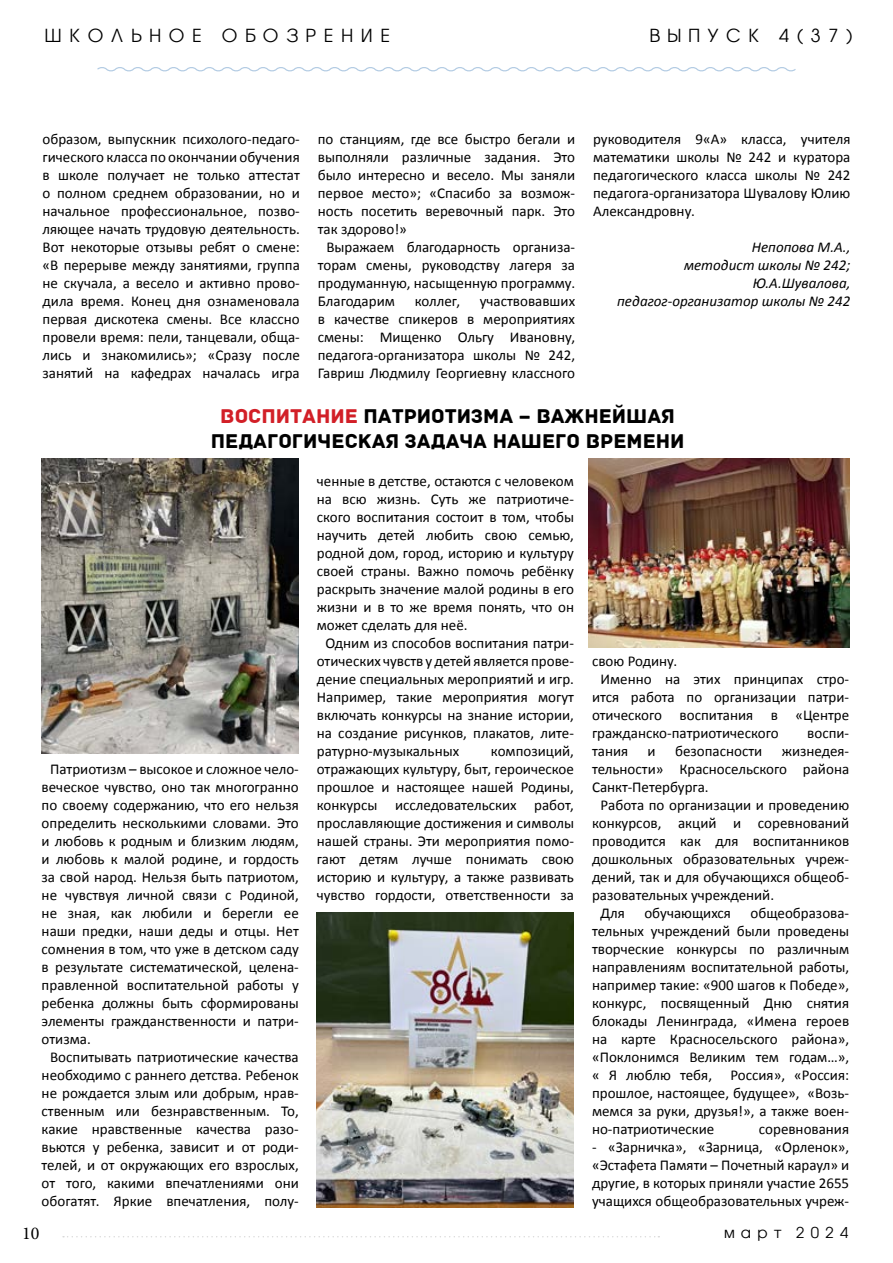
<style>
.page{position:relative;width:893px;height:1263px;background:#fff}
.page>*{position:absolute;margin:0;border:0;box-sizing:border-box;transform-origin:0 0}
.t1{font:21px/25.2px "Archive";color:#000;text-align:center}
.t2{font:18px "Te X Gyre Adventor";letter-spacing:.42em;color:#000}
.t3{font:18px "Minion Pro";color:#000}
.t4{font:15px/18px "Calibri";color:#000;text-align:justify}
.t5{font:italic 15px/18px "Calibri";color:#000;text-align:right}
.t6{font:15px "Te X Gyre Adventor";letter-spacing:.42em;color:#000}
.s1{color:#d21f27}
</style>
<div class="page">
<svg style="left:63px;top:1236px;width:596px;height:1px"></svg>
<svg style="left:97px;top:67px;width:699px;height:5px"></svg>
<img style="left:589px;top:458px;width:260px;height:189px">
<img style="left:41px;top:458px;width:258px;height:295px">
<img style="left:316px;top:913px;width:257px;height:295px">
<p class="t2" style="left:45px;top:26px;width:347px">ШКОЛЬНОЕ ОБОЗРЕНИЕ</p>
<p class="t2" style="left:649px;top:26px;width:205px">ВЫПУСК 4(37)</p>
<p class="t4" style="left:43px;top:129px;width:259px">образом, выпускник психолого-педаго&shy;гического класса по окончании обучения в школе получает не только аттестат о полном среднем образовании, но и начальное профессиональное, позво&shy;ляющее начать трудовую деятельность.<br>Вот некоторые отзывы ребят о смене: «В перерыве между занятиями, группа не скучала, а весело и активно прово&shy;дила время. Конец дня ознаменовала первая дискотека смены. Все классно провели время: пели, танцевали, обща&shy;лись и знакомились»; «Сразу после занятий на кафедрах началась игра</p>
<p class="t4" style="left:318px;top:129px;width:259px">по станциям, где все быстро бегали и</p>
<p class="t4" style="left:318px;top:147px;width:259px">выполняли различные задания. Это</p>
<p class="t4" style="left:318px;top:165px;width:259px">было интересно и весело. Мы заняли</p>
<p class="t4" style="left:318px;top:183px;width:259px">первое место»; «Спасибо за возмож-</p>
<p class="t4" style="left:318px;top:201px;width:259px">ность посетить веревочный парк. Это</p>
<p class="t4" style="left:318px;top:219px;width:91px">так здорово!»</p>
<p class="t4" style="left:326px;top:237px;width:250px">Выражаем благодарность организа-</p>
<p class="t4" style="left:318px;top:255px;width:259px">торам смены, руководству лагеря за</p>
<p class="t4" style="left:318px;top:273px;width:259px">продуманную, насыщенную программу.</p>
<p class="t4" style="left:318px;top:291px;width:79px">Благодарим</p>
<p class="t4" style="left:415px;top:291px;width:47px">коллег,</p>
<p class="t4" style="left:318px;top:291px;width:259px;text-indent:162px">участвовавших в качестве спикеров в мероприятиях смены: Мищенко Ольгу Ивановну, педагога-организатора школы № 242, Гавриш Людмилу Георгиевну классного</p>
<p class="t4" style="left:593px;top:129px;width:259px">руководителя 9«А» класса, учителя математики школы № 242 и куратора педагогического класса школы № 242 педагога-организатора Шувалову Юлию Александровну.</p>
<p class="t5" style="left:617px;top:237px;width:235px">Непопова М.А.,<br>методист школы № 242;<br>Ю.А.Шувалова, педагог-организатор школы № 242</p>
<h1 class="t1" style="left:211px;top:404px;width:475px"><span class="s1">Воспитание</span> патриотизма – важнейшая педагогическая задача нашего времени</h1>
<p class="t4" style="left:50px;top:759px;width:250px">Патриотизм – высокое и сложное чело-</p>
<p class="t4" style="left:42px;top:777px;width:259px">веческое чувство, оно так многогранно</p>
<p class="t4" style="left:42px;top:795px;width:259px">по своему содержанию, что его нельзя</p>
<p class="t4" style="left:42px;top:813px;width:259px">определить несколькими словами. Это</p>
<p class="t4" style="left:42px;top:831px;width:259px">и любовь к родным и близким людям,</p>
<p class="t4" style="left:42px;top:849px;width:259px">и любовь к малой родине, и гордость</p>
<p class="t4" style="left:42px;top:867px;width:259px">за свой народ. Нельзя быть патриотом,</p>
<p class="t4" style="left:42px;top:885px;width:259px">не чувствуя личной связи с Родиной,</p>
<p class="t4" style="left:42px;top:903px;width:259px">не зная, как любили и берегли ее</p>
<p class="t4" style="left:42px;top:921px;width:259px">наши предки, наши деды и отцы. Нет</p>
<p class="t4" style="left:42px;top:939px;width:259px">сомнения в том, что уже в детском саду</p>
<p class="t4" style="left:42px;top:957px;width:259px">в результате систематической, целена-</p>
<p class="t4" style="left:42px;top:975px;width:259px">правленной воспитательной работы у</p>
<p class="t4" style="left:42px;top:993px;width:259px">ребенка должны быть сформированы</p>
<p class="t4" style="left:42px;top:1011px;width:259px">элементы гражданственности и патри-</p>
<p class="t4" style="left:42px;top:1029px;width:51px">отизма.</p>
<p class="t4" style="left:50px;top:1047px;width:250px">Воспитывать патриотические качества</p>
<p class="t4" style="left:42px;top:1065px;width:259px">необходимо с раннего детства. Ребенок</p>
<p class="t4" style="left:42px;top:1083px;width:259px">не рождается злым или добрым, нрав-</p>
<p class="t4" style="left:42px;top:1101px;width:259px">ственным или безнравственным. То,</p>
<p class="t4" style="left:42px;top:1119px;width:259px">какие нравственные качества разо-</p>
<p class="t4" style="left:42px;top:1137px;width:259px">вьются у ребенка, зависит и от роди-</p>
<p class="t4" style="left:42px;top:1155px;width:259px">телей, и от окружающих его взрослых,</p>
<p class="t4" style="left:42px;top:1173px;width:259px">от того, какими впечатлениями они</p>
<p class="t4" style="left:42px;top:1191px;width:259px">обогатят. Яркие впечатления, полу-</p>
<p class="t4" style="left:317px;top:471px;width:259px">ченные в детстве, остаются с человеком</p>
<p class="t4" style="left:317px;top:489px;width:259px">на всю жизнь. Суть же патриотиче-</p>
<p class="t4" style="left:317px;top:507px;width:259px">ского воспитания состоит в том, чтобы</p>
<p class="t4" style="left:317px;top:525px;width:259px">научить детей любить свою семью,</p>
<p class="t4" style="left:317px;top:543px;width:259px">родной дом, город, историю и культуру</p>
<p class="t4" style="left:317px;top:561px;width:259px">своей страны. Важно помочь ребёнку</p>
<p class="t4" style="left:317px;top:579px;width:259px">раскрыть значение малой родины в его</p>
<p class="t4" style="left:317px;top:597px;width:259px">жизни и в то же время понять, что он</p>
<p class="t4" style="left:317px;top:615px;width:152px">может сделать для неё.</p>
<p class="t4" style="left:325px;top:633px;width:250px">Одним из способов воспитания патри-</p>
<p class="t4" style="left:317px;top:651px;width:259px">отических чувств у детей является прове-</p>
<p class="t4" style="left:317px;top:669px;width:259px">дение специальных мероприятий и игр.</p>
<p class="t4" style="left:317px;top:687px;width:259px">Например, такие мероприятия могут</p>
<p class="t4" style="left:317px;top:705px;width:259px">включать конкурсы на знание истории,</p>
<p class="t4" style="left:317px;top:723px;width:259px">на создание рисунков, плакатов, лите-</p>
<p class="t4" style="left:317px;top:741px;width:144px">ратурно-музыкальных</p>
<p class="t4" style="left:317px;top:741px;width:259px;text-indent:174px">композиций, отражающих культуру, быт, героическое прошлое и настоящее нашей Родины, конкурсы исследовательских работ, прославляющие достижения и символы нашей страны. Эти мероприятия помо&shy;гают детям лучше понимать свою историю и культуру, а также развивать чувство гордости, ответственности за</p>
<p class="t4" style="left:592px;top:651px;width:87px">свою Родину.</p>
<p class="t4" style="left:600px;top:669px;width:250px">Именно на этих принципах стро-</p>
<p class="t4" style="left:592px;top:687px;width:259px">ится работа по организации патри-</p>
<p class="t4" style="left:592px;top:705px;width:259px">отического воспитания в «Центре</p>
<p class="t4" style="left:592px;top:723px;width:188px">гражданско-патриотического</p>
<p class="t4" style="left:807px;top:723px;width:43px">воспи-</p>
<p class="t4" style="left:592px;top:741px;width:38px">тания</p>
<p class="t4" style="left:648px;top:741px;width:10px">и</p>
<p class="t4" style="left:675px;top:741px;width:89px">безопасности</p>
<p class="t4" style="left:782px;top:741px;width:69px">жизнедея-</p>
<p class="t4" style="left:592px;top:759px;width:259px">тельности» Красносельского района</p>
<p class="t4" style="left:592px;top:777px;width:118px">Санкт-Петербурга.</p>
<p class="t4" style="left:600px;top:795px;width:250px">Работа по организации и проведению</p>
<p class="t4" style="left:592px;top:813px;width:259px">конкурсов, акций и соревнований</p>
<p class="t4" style="left:592px;top:831px;width:259px">проводится как для воспитанников</p>
<p class="t4" style="left:592px;top:849px;width:259px">дошкольных образовательных учреж-</p>
<p class="t4" style="left:592px;top:867px;width:259px">дений, так и для обучающихся общеоб-</p>
<p class="t4" style="left:592px;top:885px;width:184px">разовательных учреждений.</p>
<p class="t4" style="left:600px;top:903px;width:26px">Для</p>
<p class="t4" style="left:644px;top:903px;width:88px">обучающихся</p>
<p class="t4" style="left:592px;top:903px;width:259px;text-indent:159px">общеобразова&shy;тельных учреждений были проведены творческие конкурсы по различным направлениям воспитательной работы, например такие: «900 шагов к Победе», конкурс, посвященный Дню снятия блокады Ленинграда, «Имена героев на карте Красносельского района», «Поклонимся Великим тем годам…», « Я люблю тебя, Россия», «Россия: прошлое, настоящее, будущее», «Возь&shy;мемся за руки, друзья!», а также воен&shy;но-патриотические</p>
<p class="t4" style="left:759px;top:1119px;width:92px">соревнования</p>
<p class="t4" style="left:592px;top:1137px;width:259px">- «Зарничка», «Зарница, «Орленок», «Эстафета Памяти – Почетный караул» и другие, в которых приняли участие 2655 учащихся общеобразовательных учреж-</p>
<p class="t3" style="left:22px;top:1221px;width:19px">10</p>
<p class="t6" style="left:724px;top:1224px;width:126px">март 2024</p>
</div>
